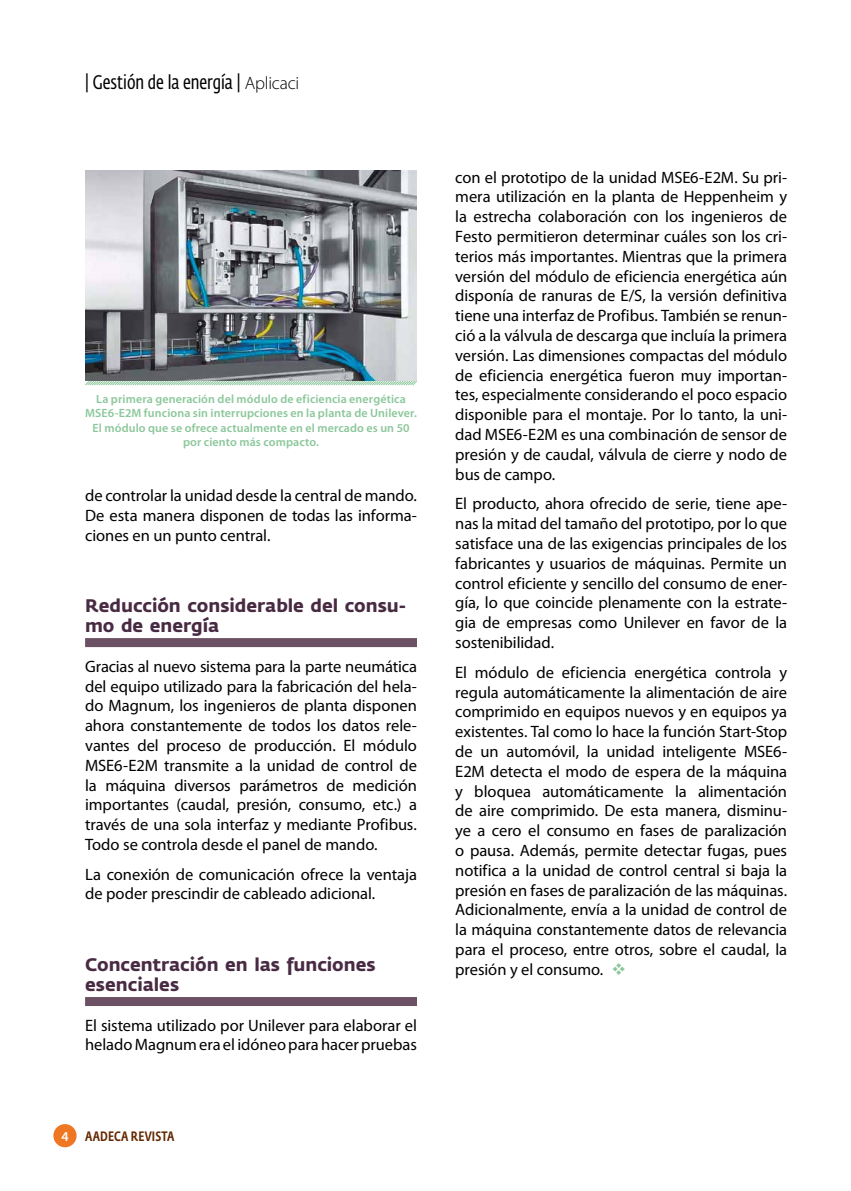
<style>
.page{position:relative;width:851px;height:1191px;background:#fff}
.page>*{position:absolute;margin:0;border:0;box-sizing:border-box;transform-origin:0 0}
.t1{font:19.5px "Fedra Sans Cond Std";color:#000}
.t2{font:700 18px/19.8px "Fedra Sans";color:#482b43}
.t3{font:16.5px/19.8px "Myriad Pro";letter-spacing:-.005em;color:#000;text-align:justify}
.t4{font:500 13.5px "Fedra Sans Cond Std";letter-spacing:.015em;color:#622900}
.t5{font:600 12px/14.4px "Myriad Pro";letter-spacing:.01em;color:#8bc79a;text-align:center}
.s1{font-family:"Myriad Pro";font-weight:300;font-size:18px}
.s2{font-family:"Myriad Pro";font-weight:600;color:#fff}
.s3{color:#8bc79a}
</style>
<div class="page">
<div style="left:53px;top:1124px;width:24px;height:23px;background:#ee7723;border-radius:50%"></div>
<div style="left:85px;top:638px;width:332px;height:9px;background:#6c5164"></div>
<div style="left:85px;top:997px;width:332px;height:9px;background:#6c5164"></div>
<img style="left:85px;top:170px;width:332px;height:210px">
<svg style="left:85px;top:380px;width:332px;height:6px"></svg>
<p class="t1" style="left:85px;top:71px;width:216px">| Gestión de la energía | <span class="s1">Aplicaci</span></p>
<p class="t5" style="left:85px;top:392px;width:333px">La primera generación del módulo de eficiencia energética MSE6-E2M funciona sin interrupciones en la planta de Unilever.<br>El módulo que se ofrece actualmente en el mercado es un 50 por ciento más compacto.</p>
<p class="t3" style="left:85px;top:485px;width:333px">de controlar la unidad desde la central de mando.<br>De esta manera disponen de todas las informa&shy;ciones en un punto central.</p>
<p class="t2" style="left:85px;top:596px;width:322px">Reducción considerable del consu&shy;mo de energía</p>
<p class="t3" style="left:85px;top:656px;width:333px">Gracias al nuevo sistema para la parte neumática del equipo utilizado para la fabricación del hela&shy;do Magnum, los ingenieros de planta disponen ahora constantemente de todos los datos rele&shy;vantes del proceso de producción. El módulo MSE6-E2M transmite a la unidad de control de la máquina diversos parámetros de medición importantes (caudal, presión, consumo, etc.) a través de una sola interfaz y mediante Profibus.<br>Todo se controla desde el panel de mando.</p>
<p class="t3" style="left:85px;top:864px;width:333px">La conexión de comunicación ofrece la ventaja de poder prescindir de cableado adicional.</p>
<p class="t2" style="left:85px;top:955px;width:292px">Concentración en las funciones esenciales</p>
<p class="t3" style="left:85px;top:1015px;width:333px">El sistema utilizado por Unilever para elaborar el helado Magnum era el idóneo para hacer pruebas</p>
<p class="t4" style="left:61px;top:1128px;width:114px"><span class="s2">4</span> AADECA REVISTA</p>
<p class="t3" style="left:455px;top:167px;width:333px">con el prototipo de la unidad MSE6-E2M. Su pri&shy;mera utilización en la planta de Heppenheim y la estrecha colaboración con los ingenieros de Festo permitieron determinar cuáles son los cri&shy;terios más importantes. Mientras que la primera versión del módulo de eficiencia energética aún disponía de ranuras de E/S, la versión definitiva tiene una interfaz de Profibus. También se renun&shy;ció a la válvula de descarga que incluía la primera versión. Las dimensiones compactas del módulo de eficiencia energética fueron muy importan&shy;tes, especialmente considerando el poco espacio disponible para el montaje. Por lo tanto, la uni&shy;dad MSE6-E2M es una combinación de sensor de presión y de caudal, válvula de cierre y nodo de bus de campo.</p>
<p class="t3" style="left:455px;top:493px;width:333px">El producto, ahora ofrecido de serie, tiene ape&shy;nas la mitad del tamaño del prototipo, por lo que satisface una de las exigencias principales de los fabricantes y usuarios de máquinas. Permite un control eficiente y sencillo del consumo de ener&shy;gía, lo que coincide plenamente con la estrate&shy;gia de empresas como Unilever en favor de la sostenibilidad.</p>
<p class="t3" style="left:455px;top:662px;width:333px">El módulo de eficiencia energética controla y regula automáticamente la alimentación de aire comprimido en equipos nuevos y en equipos ya existentes. Tal como lo hace la función Start-Stop de un automóvil, la unidad inteligente MSE6- E2M detecta el modo de espera de la máquina y bloquea automáticamente la alimentación de aire comprimido. De esta manera, disminu&shy;ye a cero el consumo en fases de paralización o pausa. Además, permite detectar fugas, pues notifica a la unidad de control central si baja la presión en fases de paralización de las máquinas.<br>Adicionalmente, envía a la unidad de control de la máquina constantemente datos de relevancia para el proceso, entre otros, sobre el caudal, la presión y el consumo. <span class="s3">❖</span></p>
</div>
